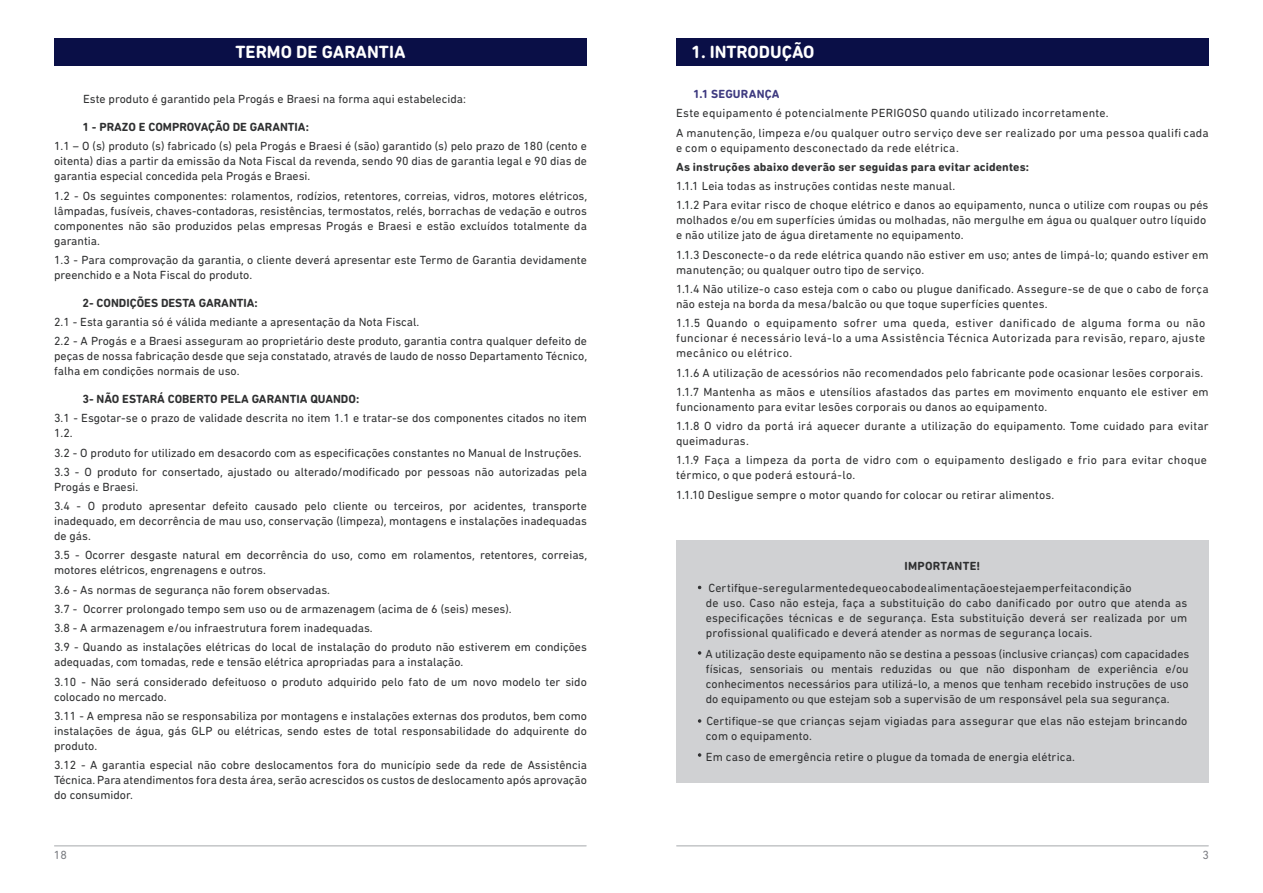
<style>
.page{position:relative;width:1263px;height:893px;background:#fff}
.page>*{position:absolute;margin:0;border:0;box-sizing:border-box;transform-origin:0 0}
.t1{font:700 18px "DIN Next Rounded LT Pro";color:#fff}
.t2{font:12px/15px "DIN Next Rounded LT Pro";color:#2f3031}
.t3{font:12px/19.2px "DIN Next Rounded LT Pro";letter-spacing:.02em;color:#2f3031}
.t4{font:700 12px "DIN Next Rounded LT Pro";color:#2f3031}
.t5{font:700 12px "DIN Next Rounded LT Pro";letter-spacing:.02em;color:#3e3a80}
.t6{font:700 12px "DIN Next Rounded LT Pro";letter-spacing:.02em;color:#2f3031}
.t7{font:12px "DIN Next Rounded LT Pro";color:#7b7d82}
</style>
<div class="page">
<hr style="left:55px;top:845px;width:531px;height:1px;background:#b9bbbe">
<div style="left:54px;top:38px;width:533px;height:27px;background:#0a0f47"></div>
<hr style="left:677px;top:845px;width:531px;height:1px;background:#b9bbbe">
<div style="left:676px;top:38px;width:533px;height:27px;background:#0a0f47"></div>
<div style="left:676px;top:540px;width:533px;height:242px;background:#d0d1d3"></div>
<svg style="left:697px;top:585px;width:5px;height:172px"></svg>
<h1 class="t1" style="left:235px;top:45px;width:172px">TERMO DE GARANTIA</h1>
<h1 class="t1" style="left:691px;top:45px;width:125px">1. INTRODUÇÃO</h1>
<p class="t2" style="left:83px;top:93px;width:384px">Este produto é garantido pela Progás e Braesi na forma aqui estabelecida:</p>
<p class="t4" style="left:82px;top:122px;width:228px">1 - PRAZO E COMPROVAÇÃO DE GARANTIA:</p>
<p class="t2" style="left:54px;top:140px;width:534px;text-align:justify">1.1 – O (s) produto (s) fabricado (s) pela Progás e Braesi é (são) garantido (s) pelo prazo de 180 (cento e oitenta) dias a partir da emissão da Nota Fiscal da revenda, sendo 90 dias de garantia legal e 90 dias de garantia especial concedida pela Progás e Braesi.</p>
<p class="t2" style="left:54px;top:189px;width:535px;text-align:justify">1.2 - Os seguintes componentes: rolamentos, rodízios, retentores, correias, vidros, motores elétricos, lâmpadas, fusíveis, chaves-contadoras, resistências, termostatos, relés, borrachas de vedação e outros componentes não são produzidos pelas empresas Progás e Braesi e estão excluídos totalmente da garantia.</p>
<p class="t2" style="left:54px;top:253px;width:534px">1.3 - Para comprovação da garantia, o cliente deverá apresentar este Termo de Garantia devidamente preenchido e a Nota Fiscal do produto.</p>
<p class="t4" style="left:82px;top:298px;width:177px">2- CONDIÇÕES DESTA GARANTIA:</p>
<p class="t2" style="left:54px;top:313px;width:534px;line-height:19.2px">2.1 - Esta garantia só é válida mediante a apresentação da Nota Fiscal.<br>2.2 - A Progás e a Braesi asseguram ao proprietário deste produto, garantia contra qualquer defeito de</p>
<p class="t2" style="left:54px;top:350px;width:535px">peças de nossa fabricação desde que seja constatado, através de laudo de nosso Departamento Técnico, falha em condições normais de uso.</p>
<p class="t4" style="left:82px;top:394px;width:278px">3- NÃO ESTARÁ COBERTO PELA GARANTIA QUANDO:</p>
<p class="t2" style="left:54px;top:412px;width:534px">3.1 - Esgotar-se o prazo de validade descrita no item 1.1 e tratar-se dos componentes citados no item<br>1.2.</p>
<p class="t2" style="left:54px;top:444px;width:534px;line-height:19.2px">3.2 - O produto for utilizado em desacordo com as especificações constantes no Manual de Instruções.<br>3.3 - O produto for consertado, ajustado ou alterado/modificado por pessoas não autorizadas pela</p>
<p class="t2" style="left:54px;top:478px;width:534px;line-height:19.2px">Progás e Braesi.<br>3.4 - O produto apresentar defeito causado pelo cliente ou terceiros, por acidentes, transporte</p>
<p class="t2" style="left:54px;top:514px;width:534px">inadequado, em decorrência de mau uso, conservação (limpeza), montagens e instalações inadequadas de gás.</p>
<p class="t2" style="left:54px;top:549px;width:535px">3.5 - Ocorrer desgaste natural em decorrência do uso, como em rolamentos, retentores, correias, motores elétricos, engrenagens e outros.</p>
<p class="t2" style="left:54px;top:581px;width:534px;line-height:19.2px">3.6 - As normas de segurança não forem observadas.<br>3.7 - Ocorrer prolongado tempo sem uso ou de armazenagem (acima de 6 (seis) meses).<br>3.8 - A armazenagem e/ou infraestrutura forem inadequadas.<br>3.9 - Quando as instalações elétricas do local de instalação do produto não estiverem em condições</p>
<p class="t2" style="left:54px;top:654px;width:534px;line-height:19.2px">adequadas, com tomadas, rede e tensão elétrica apropriadas para a instalação.<br>3.10 - Não será considerado defeituoso o produto adquirido pelo fato de um novo modelo ter sido</p>
<p class="t2" style="left:54px;top:688px;width:534px;line-height:19.2px">colocado no mercado.<br>3.11 - A empresa não se responsabiliza por montagens e instalações externas dos produtos, bem como</p>
<p class="t2" style="left:54px;top:724px;width:534px">instalações de água, gás GLP ou elétricas, sendo estes de total responsabilidade do adquirente do produto.</p>
<p class="t2" style="left:54px;top:759px;width:534px;text-align:justify">3.12 - A garantia especial não cobre deslocamentos fora do município sede da rede de Assistência Técnica. Para atendimentos fora desta área, serão acrescidos os custos de deslocamento após aprovação do consumidor.</p>
<p class="t5" style="left:693px;top:89px;width:88px">1.1 SEGURANÇA</p>
<p class="t3" style="left:676px;top:105px;width:534px">Este equipamento é potencialmente PERIGOSO quando utilizado incorretamente.<br>A manutenção, limpeza e/ou qualquer outro serviço deve ser realizado por uma pessoa qualifi cada</p>
<p class="t3" style="left:676px;top:139px;width:284px">e com o equipamento desconectado da rede elétrica.</p>
<p class="t4" style="left:676px;top:162px;width:355px">As instruções abaixo deverão ser seguidas para evitar acidentes:</p>
<p class="t2" style="left:676px;top:178px;width:534px;line-height:19.2px">1.1.1 Leia todas as instruções contidas neste manual.<br>1.1.2 Para evitar risco de choque elétrico e danos ao equipamento, nunca o utilize com roupas ou pés</p>
<p class="t2" style="left:676px;top:214px;width:532px">molhados e/ou em superfícies úmidas ou molhadas, não mergulhe em água ou qualquer outro líquido e não utilize jato de água diretamente no equipamento.</p>
<p class="t2" style="left:676px;top:248px;width:534px">1.1.3 Desconecte-o da rede elétrica quando não estiver em uso; antes de limpá-lo; quando estiver em manutenção; ou qualquer outro tipo de serviço.</p>
<p class="t2" style="left:676px;top:282px;width:534px">1.1.4 Não utilize-o caso esteja com o cabo ou plugue danificado. Assegure-se de que o cabo de força não esteja na borda da mesa/balcão ou que toque superfícies quentes.</p>
<p class="t2" style="left:676px;top:317px;width:531px;text-align:justify">1.1.5 Quando o equipamento sofrer uma queda, estiver danificado de alguma forma ou não funcionar é necessário levá-lo a uma Assistência Técnica Autorizada para revisão, reparo, ajuste mecânico ou elétrico.</p>
<p class="t2" style="left:676px;top:364px;width:534px;line-height:19.2px">1.1.6 A utilização de acessórios não recomendados pelo fabricante pode ocasionar lesões corporais.<br>1.1.7 Mantenha as mãos e utensílios afastados das partes em movimento enquanto ele estiver em</p>
<p class="t2" style="left:676px;top:398px;width:534px;line-height:19.2px">funcionamento para evitar lesões corporais ou danos ao equipamento.<br>1.1.8 O vidro da portá irá aquecer durante a utilização do equipamento. Tome cuidado para evitar</p>
<p class="t3" style="left:676px;top:432px;width:532px">queimaduras.<br>1.1.9 Faça a limpeza da porta de vidro com o equipamento desligado e frio para evitar choque</p>
<p class="t2" style="left:676px;top:467px;width:380px;line-height:19.2px">térmico, o que poderá estourá-lo.<br>1.1.10 Desligue sempre o motor quando for colocar ou retirar alimentos.</p>
<p class="t6" style="left:904px;top:561px;width:77px">IMPORTANTE!</p>
<p class="t2" style="left:706px;top:581px;width:483px">Certifique-seregularmentedequeocabodealimentaçãoestejaem perfeitacondição<br>de uso. Caso não esteja, faça a substituição do cabo danificado por outro que atenda as especificações técnicas e de segurança. Esta substituição deverá ser realizada por um profissional qualificado e deverá atender as normas de segurança locais.</p>
<p class="t2" style="left:705px;top:648px;width:485px;text-align:justify">A utilização deste equipamento não se destina a pessoas (inclusive crianças) com capacidades físicas, sensoriais ou mentais reduzidas ou que não disponham de experiência e/ou conhecimentos necessários para utilizá-lo, a menos que tenham recebido instruções de uso do equipamento ou que estejam sob a supervisão de um responsável pela sua segurança.</p>
<p class="t2" style="left:706px;top:714px;width:483px">Certifique-se que crianças sejam vigiadas para assegurar que elas não estejam brincando com o equipamento.</p>
<p class="t2" style="left:706px;top:750px;width:371px">Em caso de emergência retire o plugue da tomada de energia elétrica.</p>
<p class="t7" style="left:54px;top:850px;width:15px">18</p>
<p class="t7" style="left:1202px;top:850px;width:8px">3</p>
</div>
